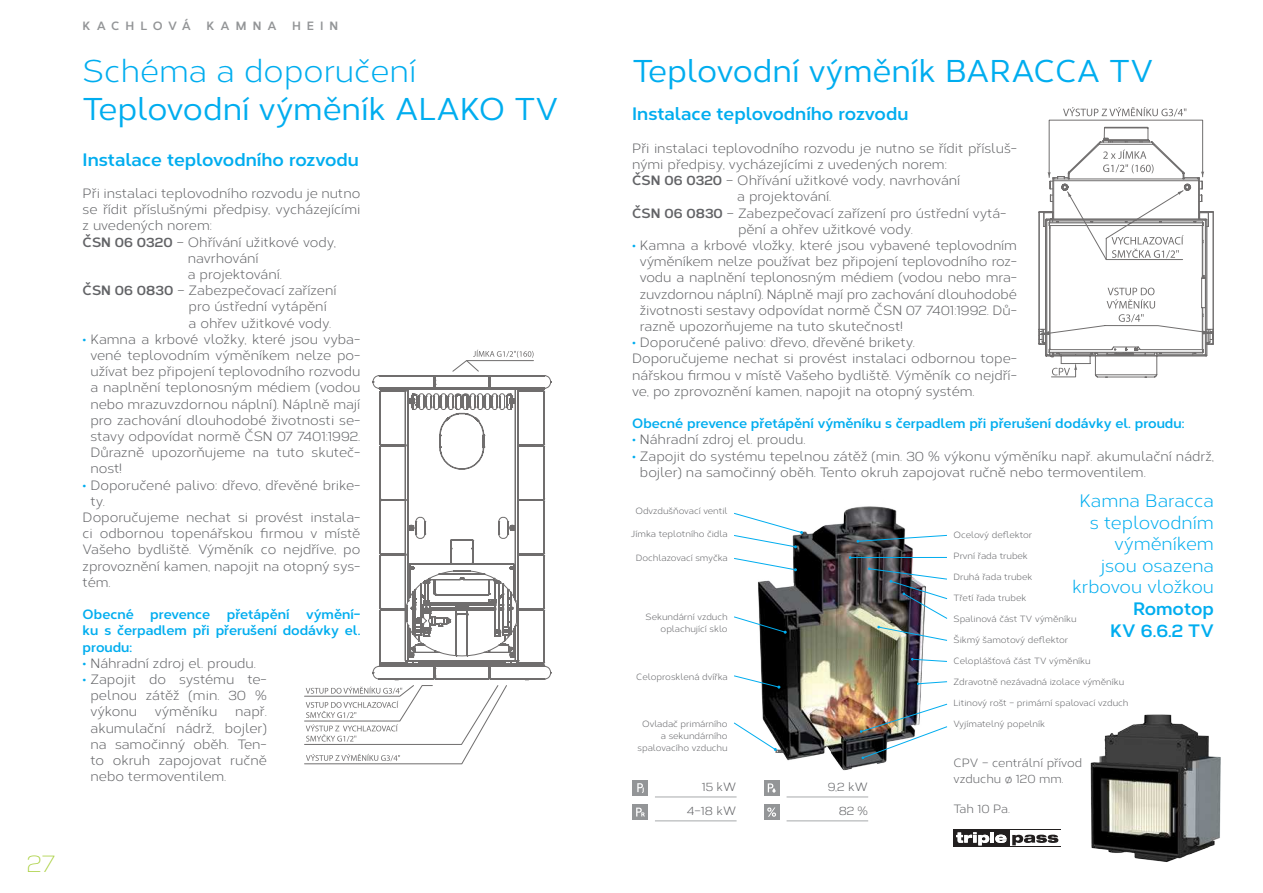
<style>
.page{position:relative;width:1263px;height:893px;background:#fff}
.page>*{position:absolute;margin:0;border:0;box-sizing:border-box;transform-origin:0 0}
.t1{font:500 31.5px "Corbert";color:#00adef}
.t2{font:31.5px "Corbert";color:#00adef}
.t3{font:300 24px "Corbert";color:#a6ce38}
.t4{font:700 18px/21.6px "Corbert";color:#00adef;text-align:right}
.t5{font:18px/21.6px "Corbert";color:#00adef;text-align:right}
.t6{font:13.5px/16.2px "Corbert";color:#626366;text-align:justify}
.t7{font:700 13.5px/16.2px "Corbert";color:#00adef;text-align:justify}
.t8{font:12px/24px "Corbert";color:#626366;text-align:right}
.t9{font:700 12px "Corbert";letter-spacing:.5em;color:#939597}
.t10{font:700 12px "Corbert";letter-spacing:.46em;color:#939597}
.t11{font:9px/11.9px "Corbert";color:#626366;text-align:right}
.s1{font-weight:700}
.s2{color:#00adef}
</style>
<div class="page">
<svg style="left:452px;top:350px;width:82px;height:22px"></svg>
<svg style="left:373px;top:375px;width:178px;height:305px"></svg>
<svg style="left:304px;top:380px;width:226px;height:384px"></svg>
<svg style="left:1038px;top:107px;width:176px;height:271px"></svg>
<img style="left:758px;top:506px;width:189px;height:265px">
<svg style="left:734px;top:512px;width:69px;height:36px"></svg>
<svg style="left:734px;top:557px;width:63px;height:14px"></svg>
<svg style="left:734px;top:616px;width:53px;height:18px"></svg>
<svg style="left:734px;top:675px;width:46px;height:14px"></svg>
<svg style="left:734px;top:722px;width:43px;height:29px"></svg>
<svg style="left:856px;top:535px;width:91px;height:8px"></svg>
<hr style="left:850px;top:557px;width:97px;height:1px;background:#00adef">
<img style="left:868px;top:567px;width:80px;height:52px">
<svg style="left:877px;top:626px;width:71px;height:15px"></svg>
<svg style="left:911px;top:658px;width:36px;height:4px"></svg>
<svg style="left:917px;top:681px;width:31px;height:4px"></svg>
<img style="left:860px;top:703px;width:88px;height:56px">
<div style="left:632px;top:780px;width:16px;height:16px;background:#939597"></div>
<svg style="left:637px;top:783px;width:7px;height:10px"></svg>
<div style="left:632px;top:804px;width:16px;height:16px;background:#939597"></div>
<svg style="left:636px;top:808px;width:9px;height:8px"></svg>
<hr style="left:655px;top:797px;width:81px;height:1px;background:#a7a9ab">
<hr style="left:655px;top:821px;width:81px;height:1px;background:#a7a9ab">
<div style="left:764px;top:780px;width:16px;height:16px;background:#939597"></div>
<svg style="left:768px;top:783px;width:8px;height:10px"></svg>
<hr style="left:786px;top:797px;width:82px;height:1px;background:#a7a9ab">
<hr style="left:786px;top:821px;width:82px;height:1px;background:#a7a9ab">
<div style="left:764px;top:804px;width:16px;height:16px;background:#939597"></div>
<svg style="left:767px;top:807px;width:9px;height:10px"></svg>
<img style="left:1090px;top:714px;width:131px;height:148px">
<div style="left:953px;top:830px;width:108px;height:17px;background:#221f1f"></div>
<div style="left:1010px;top:830px;width:50px;height:16px;background:#fff"></div>
<svg style="left:956px;top:832px;width:33px;height:13px"></svg>
<hr style="left:990px;top:832px;width:4px;height:11px;background:#fff">
<svg style="left:995px;top:835px;width:11px;height:8px"></svg>
<svg style="left:1012px;top:835px;width:46px;height:10px"></svg>
<p class="t10" style="left:83px;top:18px;width:110px">KACHLOVÁ</p>
<p class="t9" style="left:207px;top:18px;width:71px">KAMNA</p>
<p class="t9" style="left:292px;top:18px;width:48px">HEIN</p>
<h1 class="t2" style="left:83px;top:53px;width:335px">Schéma a doporučení</h1>
<h1 class="t1" style="left:83px;top:90px;width:477px">Teplovodní výměník ALAKO TV</h1>
<h3 class="t4" style="left:83px;top:148px;width:278px">Instalace teplovodního rozvodu</h3>
<p class="t6" style="left:83px;top:185px;width:279px">Při instalaci teplovodního rozvodu je nutno</p>
<p class="t6" style="left:83px;top:202px;width:279px">se řídit příslušnými předpisy, vycházejícími</p>
<p class="t6" style="left:83px;top:218px;width:131px">z uvedených norem:</p>
<p class="t6" style="left:83px;top:234px;width:255px"><span class="s1">ČSN 06 0320</span> – Ohřívání užitkové vody,</p>
<p class="t6" style="left:188px;top:250px;width:72px">navrhování</p>
<p class="t6" style="left:188px;top:266px;width:96px">a projektování.</p>
<p class="t6" style="left:83px;top:283px;width:255px"><span class="s1">ČSN 06 0830</span> – Zabezpečovací zařízení</p>
<p class="t6" style="left:189px;top:299px;width:140px">pro ústřední vytápění</p>
<p class="t6" style="left:189px;top:315px;width:144px">a ohřev užitkové vody.</p>
<p class="t6" style="left:90px;top:331px;width:271px;text-indent:-8px"><span class="s2">•</span> Kamna a krbové vložky, které jsou vyba&shy;vené teplovodním výměníkem nelze po&shy;užívat bez připojení teplovodního rozvodu a naplnění teplonosným médiem (vodou nebo mrazuvzdornou náplní). Náplně mají pro zachování dlouhodobé životnosti se&shy;stavy odpovídat normě ČSN 07 7401:1992.<br>Důrazně upozorňujeme na tuto skuteč&shy;nost!</p>
<p class="t6" style="left:83px;top:477px;width:279px"><span class="s2">•</span> Doporučené palivo: dřevo, dřevěné brike-</p>
<p class="t6" style="left:90px;top:493px;width:16px">ty.</p>
<p class="t6" style="left:83px;top:509px;width:279px">Doporučujeme nechat si provést instala-</p>
<p class="t6" style="left:83px;top:526px;width:279px">ci odbornou topenářskou irmou v místě</p>
<p class="t6" style="left:83px;top:542px;width:279px">Vašeho bydliště. Výměník co nejdříve, po</p>
<p class="t6" style="left:83px;top:558px;width:279px">zprovoznění kamen, napojit na otopný sys-</p>
<p class="t6" style="left:83px;top:574px;width:30px">tém.</p>
<p class="t7" style="left:83px;top:606px;width:279px">Obecné prevence přetápění výmění&shy;ku s čerpadlem při přerušení dodávky el. proudu:</p>
<p class="t6" style="left:83px;top:655px;width:175px"><span class="s2">•</span> Náhradní zdroj el. proudu.</p>
<p class="t6" style="left:91px;top:671px;width:178px;text-indent:-8px"><span class="s2">•</span> Zapojit do systému te&shy;pelnou zátěž (min. 30 % výkonu</p>
<p class="t6" style="left:155px;top:704px;width:64px">výměníku</p>
<p class="t6" style="left:91px;top:704px;width:178px;text-indent:145px">např. akumulační nádrž, bojler) na samočinný oběh. Ten&shy;to okruh zapojovat ručně nebo termoventilem.</p>
<h2 class="t3" style="left:27px;top:854px;width:30px">27</h2>
<h1 class="t1" style="left:632px;top:52px;width:522px">Teplovodní výměník BARACCA TV</h1>
<h3 class="t4" style="left:632px;top:103px;width:278px">Instalace teplovodního rozvodu</h3>
<p class="t6" style="left:632px;top:140px;width:386px">Při instalaci teplovodního rozvodu je nutno se řídit přísluš-</p>
<p class="t6" style="left:632px;top:156px;width:316px">nými předpisy, vycházejícími z uvedených norem:</p>
<p class="t6" style="left:632px;top:172px;width:330px"><span class="s1">ČSN 06 0320</span> – Ohřívání užitkové vody, navrhování</p>
<p class="t6" style="left:737px;top:189px;width:96px">a projektování.</p>
<p class="t6" style="left:632px;top:205px;width:376px"><span class="s1">ČSN 06 0830</span> – Zabezpečovací zařízení pro ústřední vytá-</p>
<p class="t6" style="left:738px;top:221px;width:176px">pění a ohřev užitkové vody.</p>
<p class="t6" style="left:640px;top:237px;width:379px;text-indent:-8px"><span class="s2">•</span> Kamna a krbové vložky, které jsou vybavené teplovodním výměníkem nelze používat bez připojení teplovodního roz&shy;vodu a naplnění teplonosným médiem (vodou nebo mra&shy;zuvzdornou náplní). Náplně mají pro zachování dlouhodobé životnosti sestavy odpovídat normě ČSN 07 7401:1992. Dů&shy;razně upozorňujeme na tuto skutečnost!</p>
<p class="t6" style="left:632px;top:334px;width:386px;text-align:left"><span class="s2">•</span> Doporučené palivo: dřevo, dřevěné brikety.<br>Doporučujeme nechat si provést instalaci odbornou tope&shy;nářskou irmou v místě Vašeho bydliště. Výměník co nejdří&shy;ve, po zprovoznění kamen, napojit na otopný systém.</p>
<p class="t7" style="left:632px;top:415px;width:554px">Obecné prevence přetápění výměníku s čerpadlem při přerušení dodávky el. proudu:</p>
<p class="t6" style="left:632px;top:432px;width:175px"><span class="s2">•</span> Náhradní zdroj el. proudu.</p>
<p class="t6" style="left:640px;top:448px;width:575px;text-indent:-8px"><span class="s2">•</span> Zapojit do systému tepelnou zátěž (min. 30 % výkonu výměníku např. akumulační nádrž, bojler) na samočinný oběh. Tento okruh zapojovat ručně nebo termoventilem.</p>
<p class="t11" style="left:635px;top:505px;width:94px">Odvzdušňovací ventil</p>
<p class="t11" style="left:631px;top:528px;width:98px">Jímka teplotního čidla</p>
<p class="t11" style="left:636px;top:552px;width:93px">Dochlazovací smyčka</p>
<h3 class="t5" style="left:1072px;top:490px;width:143px">Kamna Baracca s teplovodním výměníkem<br>jsou osazena krbovou vložkou</h3>
<h3 class="t4" style="left:1110px;top:598px;width:105px">Romotop<br>KV 6.6.2 TV</h3>
<p class="t11" style="left:953px;top:529px;width:80px">Ocelový delektor</p>
<p class="t11" style="left:953px;top:550px;width:76px">První řada trubek</p>
<p class="t11" style="left:953px;top:571px;width:80px">Druhá řada trubek</p>
<p class="t11" style="left:953px;top:592px;width:74px">Třetí řada trubek</p>
<p class="t11" style="left:953px;top:613px;width:125px">Spalinová část TV výměníku</p>
<p class="t11" style="left:953px;top:634px;width:116px">Šikmý šamotový delektor</p>
<p class="t11" style="left:953px;top:655px;width:139px">Celoplášťová část TV výměníku</p>
<p class="t11" style="left:953px;top:676px;width:172px">Zdravotně nezávadná izolace výměníku</p>
<p class="t11" style="left:953px;top:697px;width:176px">Litinový rošt – primární spalovací vzduch</p>
<p class="t11" style="left:953px;top:718px;width:93px">Vyjímatelný popelník</p>
<p class="t8" style="left:953px;top:756px;width:130px;line-height:15.3px;text-align:left">CPV – centrální přívod vzduchu ø 120 mm.</p>
<p class="t8" style="left:953px;top:797px;width:58px">Tah 10 Pa.</p>
<p class="t11" style="left:645px;top:611px;width:84px">Sekundární vzduch oplachující sklo</p>
<p class="t11" style="left:636px;top:671px;width:93px">Celoprosklená dvířka</p>
<p class="t11" style="left:637px;top:718px;width:92px">Ovladač primárního a sekundárního spalovacího vzduchu</p>
<p class="t8" style="left:687px;top:775px;width:51px">15 kW<br>4–18 kW</p>
<p class="t8" style="left:828px;top:775px;width:42px">9,2 kW<br>82 %</p>
</div>
